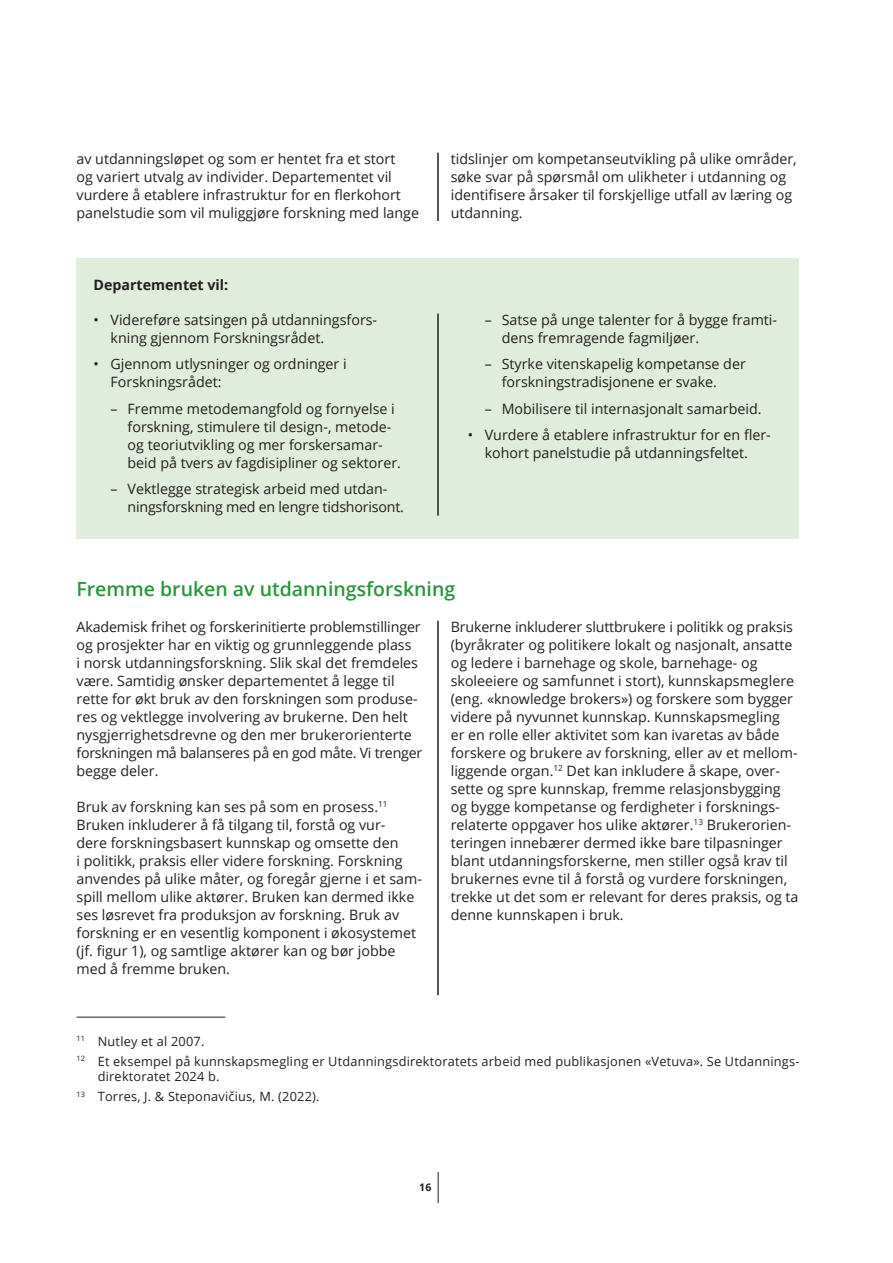
<style>
.page{position:relative;width:893px;height:1263px;background:#fff}
.page>*{position:absolute;margin:0;border:0;box-sizing:border-box;transform-origin:0 0}
.UnOverskrift_3{font:600 19.5px "Open Sans";color:#2b953e}
.t1{font:14.25px/18px "Open Sans";color:#231f20}
.Normal_boks{font:700 14.25px "Open Sans";color:#231f20}
.Fotnotetekst{font:12.75px/15.8px "Open Sans";letter-spacing:.015em;color:#231f20}
.t2{font:700 10.5px "Open Sans";color:#231f20}
</style>
<div class="page">
<hr style="left:438px;top:1172px;width:1px;height:31px;background:#231f20">
<div style="left:77px;top:258px;width:722px;height:281px;background:#e0ecdc"></div>
<hr style="left:77px;top:1017px;width:148px;height:1px;background:#231f20">
<hr style="left:438px;top:314px;width:1px;height:202px;background:#231f20">
<hr style="left:438px;top:153px;width:1px;height:68px;background:#231f20">
<hr style="left:438px;top:621px;width:1px;height:374px;background:#231f20">
<p class="t1" style="left:77px;top:149px;width:344px">av utdanningsløpet og som er hentet fra et stort<br>og variert utvalg av individer. Departementet vil vurdere å etablere infrastruktur for en flerkohort panelstudie som vil muliggjøre forskning med lange</p>
<p class="Normal_boks" style="left:94px;top:274px;width:136px">Departementet vil:</p>
<p class="t1" style="left:111px;top:310px;width:268px;text-indent:-17px">• Videreføre satsingen på utdanningsfors&shy;kning gjennom Forskningsrådet.</p>
<p class="t1" style="left:111px;top:355px;width:238px;text-indent:-17px">• Gjennom utlysninger og ordninger i<br>Forskningsrådet:</p>
<p class="t1" style="left:128px;top:399px;width:275px;text-indent:-17px">– Fremme metodemangfold og fornyelse i forskning, stimulere til design-, metode&shy;og teoriutvikling og mer forskersamar&shy;beid på tvers av fagdisipliner og sektorer.</p>
<p class="t1" style="left:128px;top:480px;width:278px;text-indent:-17px">– Vektlegge strategisk arbeid med utdan&shy;ningsforskning med en lengre tidshorisont.</p>
<p class="t1" style="left:451px;top:149px;width:347px">tidslinjer om kompetanseutvikling på ulike områder, søke svar på spørsmål om ulikheter i utdanning og identifisere årsaker til forskjellige utfall av læring og utdanning.</p>
<p class="t1" style="left:502px;top:310px;width:277px;text-indent:-17px">– Satse på unge talenter for å bygge framti&shy;dens fremragende fagmiljøer.</p>
<p class="t1" style="left:502px;top:355px;width:246px;text-indent:-17px">– Styrke vitenskapelig kompetanse der forskningstradisjonene er svake.</p>
<p class="t1" style="left:485px;top:399px;width:278px">– Mobilisere til internasjonalt samarbeid.</p>
<p class="t1" style="left:468px;top:426px;width:305px;text-align:center">• Vurdere å etablere infrastruktur for en fler&shy;kohort panelstudie på utdanningsfeltet.</p>
<h4 class="UnOverskrift_3" style="left:77px;top:575px;width:380px">Fremme bruken av utdanningsforskning</h4>
<p class="t1" style="left:77px;top:617px;width:347px">Akademisk frihet og forskerinitierte problemstillinger og prosjekter har en viktig og grunnleggende plass<br>i norsk utdanningsforskning. Slik skal det fremdeles være. Samtidig ønsker departementet å legge til rette for økt bruk av den forskningen som produse&shy;res og vektlegge involvering av brukerne. Den helt nysgjerrighetsdrevne og den mer brukerorienterte forskningen må balanseres på en god måte. Vi trenger begge deler.</p>
<p class="t1" style="left:77px;top:797px;width:347px">Bruk av forskning kan ses på som en prosess.<sup>11<br></sup>Bruken inkluderer å få tilgang til, forstå og vur-<br>dere forskningsbasert kunnskap og omsette den<br>i politikk, praksis eller videre forskning. Forskning anvendes på ulike måter, og foregår gjerne i et sam&shy;spill mellom ulike aktører. Bruken kan dermed ikke ses løsrevet fra produksjon av forskning. Bruk av forskning er en vesentlig komponent i økosystemet (jf. figur 1), og samtlige aktører kan og bør jobbe med å fremme bruken.</p>
<p class="t1" style="left:451px;top:617px;width:349px">Brukerne inkluderer sluttbrukere i politikk og praksis (byråkrater og politikere lokalt og nasjonalt, ansatte og ledere i barnehage og skole, barnehage- og skoleeiere og samfunnet i stort), kunnskapsmeglere (eng. «knowledge brokers») og forskere som bygger videre på nyvunnet kunnskap. Kunnskapsmegling<br>er en rolle eller aktivitet som kan ivaretas av både forskere og brukere av forskning, eller av et mellom&shy;liggende organ.<sup>12</sup> Det kan inkludere å skape, over&shy;sette og spre kunnskap, fremme relasjonsbygging og bygge kompetanse og ferdigheter i forsknings&shy;relaterte oppgaver hos ulike aktører.<sup>13</sup> Brukerorien&shy;teringen innebærer dermed ikke bare tilpasninger blant utdanningsforskerne, men stiller også krav til brukernes evne til å forstå og vurdere forskningen, trekke ut det som er relevant for deres praksis, og ta denne kunnskapen i bruk.</p>
<p class="Fotnotetekst" style="left:77px;top:1033px;width:129px"><sup>11</sup> Nutley et al 2007.</p>
<p class="Fotnotetekst" style="left:98px;top:1053px;width:703px;text-indent:-21px"><sup>12</sup> Et eksempel på kunnskapsmegling er Utdanningsdirektoratets arbeid med publikasjonen «Vetuva». Se Utdannings&shy;direktoratet 2024 b.</p>
<p class="Fotnotetekst" style="left:77px;top:1088px;width:245px"><sup>13</sup> Torres, J. &amp; Steponavičius, M. (2022).</p>
<p class="t2" style="left:419px;top:1179px;width:14px">16</p>
</div>
